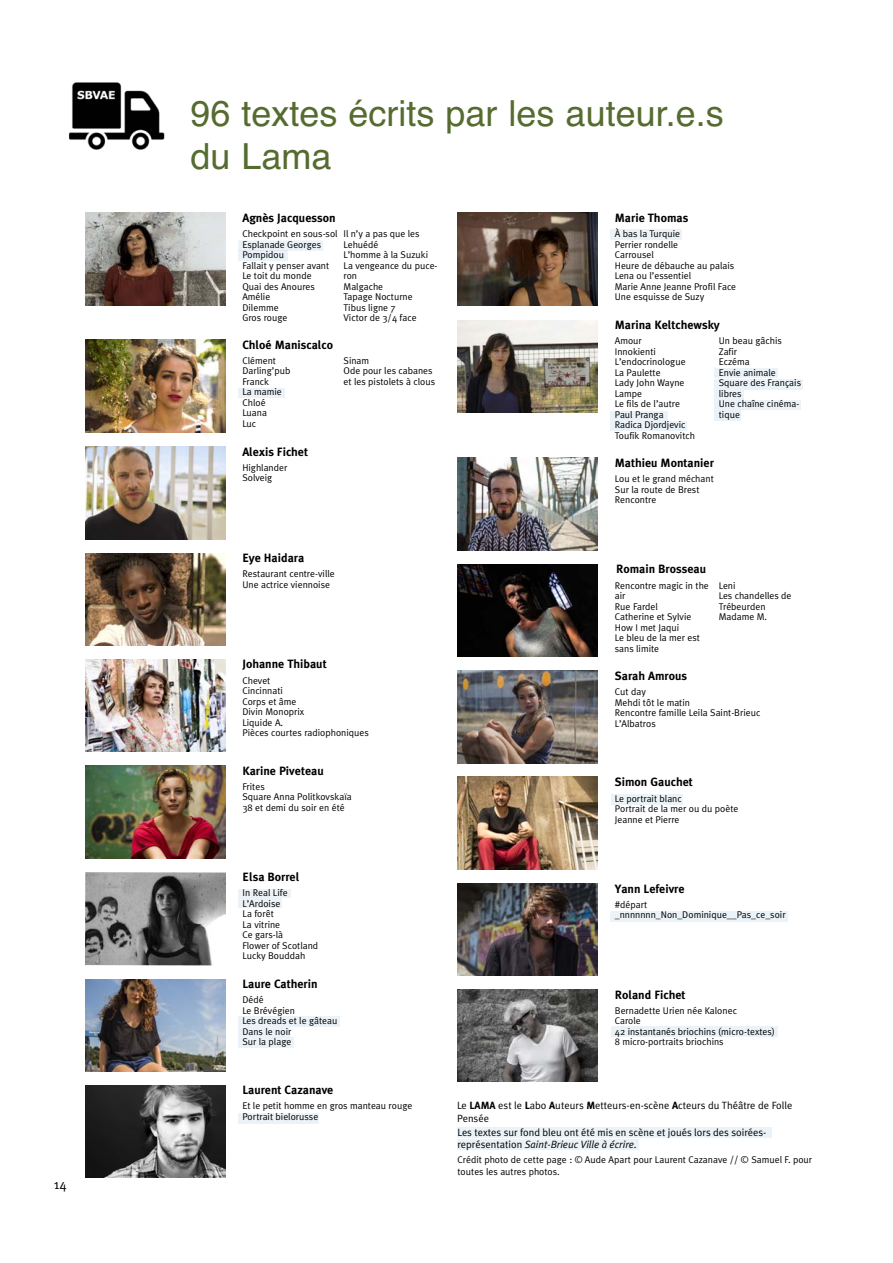
<style>
.page{position:relative;width:893px;height:1263px;background:#fff}
.page>*{position:absolute;margin:0;border:0;box-sizing:border-box;transform-origin:0 0}
.t1{font:36px/43.3px "Helvetica";color:#556b2f}
.t2{font:13.5px "Meta Plus Normal";color:#000}
.t3{font:700 12px "Meta Plus";color:#000}
.t4{font:10.5px/12px "Meta Plus Normal";color:#000}
.t5{font:9.75px/10.5px "Meta Plus Normal";color:#000}
.s1{font-family:"Meta Plus";font-weight:700}
.s2{font-style:italic}
</style>
<div class="page">
<img style="left:69px;top:82px;width:96px;height:68px">
<div style="left:612px;top:794px;width:71px;height:10px;background:#ebf3f8"></div>
<svg style="left:238px;top:240px;width:85px;height:11px"></svg>
<div style="left:238px;top:251px;width:50px;height:10px;background:#ebf3f8"></div>
<hr style="left:238px;top:251px;width:50px;height:1px;background:#deeaf3">
<div style="left:238px;top:388px;width:47px;height:10px;background:#ebf3f8"></div>
<div style="left:611px;top:229px;width:71px;height:11px;background:#ebf3f8"></div>
<div style="left:611px;top:421px;width:76px;height:10px;background:#ebf3f8"></div>
<div style="left:611px;top:411px;width:57px;height:9px;background:#ebf3f8"></div>
<div style="left:714px;top:369px;width:64px;height:9px;background:#ebf3f8"></div>
<div style="left:714px;top:379px;width:89px;height:11px;background:#ebf3f8"></div>
<div style="left:714px;top:390px;width:30px;height:9px;background:#ebf3f8"></div>
<div style="left:714px;top:400px;width:87px;height:10px;background:#ebf3f8"></div>
<div style="left:714px;top:410px;width:27px;height:11px;background:#ebf3f8"></div>
<div style="left:238px;top:888px;width:53px;height:9px;background:#ebf3f8"></div>
<div style="left:238px;top:898px;width:44px;height:10px;background:#ebf3f8"></div>
<div style="left:238px;top:1016px;width:102px;height:10px;background:#ebf3f8"></div>
<div style="left:238px;top:1027px;width:51px;height:9px;background:#ebf3f8"></div>
<div style="left:238px;top:1037px;width:55px;height:10px;background:#ebf3f8"></div>
<div style="left:238px;top:1113px;width:81px;height:10px;background:#ebf3f8"></div>
<div style="left:611px;top:911px;width:177px;height:11px;background:#ebf3f8"></div>
<div style="left:611px;top:1026px;width:166px;height:11px;background:#ebf3f8"></div>
<div style="left:457px;top:1127px;width:315px;height:11px;background:#ebf3f8"></div>
<div style="left:457px;top:1139px;width:182px;height:11px;background:#ebf3f8"></div>
<img style="left:85px;top:213px;width:140px;height:93px">
<img style="left:85px;top:340px;width:140px;height:92px">
<img style="left:85px;top:447px;width:140px;height:93px">
<img style="left:85px;top:553px;width:140px;height:93px">
<img style="left:86px;top:659px;width:139px;height:92px">
<img style="left:85px;top:766px;width:140px;height:92px">
<img style="left:85px;top:872px;width:141px;height:93px">
<img style="left:85px;top:979px;width:140px;height:93px">
<img style="left:457px;top:213px;width:141px;height:92px">
<img style="left:458px;top:458px;width:140px;height:92px">
<img style="left:457px;top:320px;width:141px;height:93px">
<img style="left:85px;top:1085px;width:140px;height:93px">
<img style="left:457px;top:671px;width:141px;height:92px">
<img style="left:457px;top:777px;width:141px;height:92px">
<img style="left:457px;top:883px;width:141px;height:93px">
<img style="left:457px;top:989px;width:141px;height:93px">
<img style="left:457px;top:564px;width:141px;height:93px">
<h2 class="t2" style="left:54px;top:1176px;width:14px">14</h2>
<h1 class="t1" style="left:190px;top:92px;width:535px">96 textes écrits par les auteur.e.s du Lama</h1>
<p class="t3" style="left:242px;top:210px;width:95px">Agnès Jacquesson</p>
<p class="t5" style="left:242px;top:229px;width:97px">Checkpoint en sous-sol<br>Esplanade Georges<br>Pompidou<br>Fallait y penser avant<br>Le toit du monde<br>Quai des Anoures<br>Amélie<br>Dilemme<br>Gros rouge</p>
<p class="t5" style="left:344px;top:229px;width:95px">Il n’y a pas que les<br>Lehuédé<br>L’homme à la Suzuki<br>La vengeance du puce&shy;ron<br>Malgache<br>Tapage Nocturne<br>Tibus ligne 7<br>Victor de 3/4 face</p>
<p class="t5" style="left:242px;top:355px;width:49px">Clément<br>Darling’pub<br>Franck<br>La mamie<br>Chloé<br>Luana<br>Luc</p>
<p class="t5" style="left:344px;top:355px;width:93px">Sinam<br>Ode pour les cabanes et les pistolets à clous</p>
<p class="t3" style="left:242px;top:445px;width:67px">Alexis Fichet</p>
<p class="t5" style="left:242px;top:462px;width:46px">Highlander<br>Solveig</p>
<p class="t3" style="left:242px;top:338px;width:92px">Chloé Maniscalco</p>
<p class="t3" style="left:242px;top:551px;width:63px">Eye Haidara</p>
<p class="t5" style="left:242px;top:569px;width:94px">Restaurant centre-ville<br>Une actrice viennoise</p>
<p class="t3" style="left:242px;top:657px;width:86px">Johanne Thibaut</p>
<p class="t5" style="left:242px;top:675px;width:128px">Chevet<br>Cincinnati<br>Corps et âme<br>Divin Monoprix<br>Liquide A.<br>Pièces courtes radiophoniques</p>
<p class="t3" style="left:242px;top:764px;width:83px">Karine Piveteau</p>
<p class="t5" style="left:242px;top:781px;width:111px">Frites<br>Square Anna Politkovskaïa<br>38 et demi du soir en été</p>
<p class="t3" style="left:615px;top:211px;width:75px">Marie Thomas</p>
<p class="t5" style="left:615px;top:229px;width:123px">À bas la Turquie<br>Perrier rondelle<br>Carrousel<br>Heure de débauche au palais<br>Lena ou l’essentiel<br>Marie Anne Jeanne Profil Face<br>Une esquisse de Suzy</p>
<p class="t3" style="left:615px;top:318px;width:107px">Marina Keltchewsky</p>
<p class="t5" style="left:615px;top:336px;width:82px">Amour<br>Innokienti<br>L’endocrinologue<br>La Paulette<br>Lady John Wayne<br>Lampe<br>Le fils de l’autre<br>Paul Pranga<br>Radica Djordjevic<br>Toufik Romanovitch</p>
<p class="t5" style="left:719px;top:336px;width:84px">Un beau gâchis<br>Zafir<br>Eczéma<br>Envie animale<br>Square des Français libres<br>Une chaîne cinéma&shy;tique</p>
<p class="t3" style="left:615px;top:456px;width:101px">Mathieu Montanier</p>
<p class="t5" style="left:615px;top:474px;width:100px">Lou et le grand méchant<br>Sur la route de Brest<br>Rencontre</p>
<p class="t3" style="left:616px;top:562px;width:91px">Romain Brosseau</p>
<p class="t5" style="left:615px;top:580px;width:96px">Rencontre magic in the air<br>Rue Fardel<br>Catherine et Sylvie<br>How I met Jaqui<br>Le bleu de la mer est sans limite</p>
<p class="t5" style="left:719px;top:580px;width:74px">Leni<br>Les chandelles de<br>Trébeurden<br>Madame M.</p>
<p class="t3" style="left:615px;top:669px;width:74px">Sarah Amrous</p>
<p class="t5" style="left:615px;top:687px;width:147px">Cut day<br>Mehdi tôt le matin<br>Rencontre famille Leila Saint-Brieuc<br>L’Albatros</p>
<p class="t3" style="left:615px;top:775px;width:79px">Simon Gauchet</p>
<p class="t5" style="left:615px;top:793px;width:125px">Le portrait blanc<br>Portrait de la mer ou du poète<br>Jeanne et Pierre</p>
<p class="t3" style="left:243px;top:870px;width:58px">Elsa Borrel</p>
<p class="t5" style="left:242px;top:888px;width:77px">In Real Life<br>L’Ardoise<br>La forêt<br>La vitrine<br>Ce gars-là<br>Flower of Scotland<br>Lucky Bouddah</p>
<p class="t3" style="left:242px;top:977px;width:77px">Laure Catherin</p>
<p class="t5" style="left:242px;top:994px;width:97px">Dédé<br>Le Brévégien<br>Les dreads et le gâteau<br>Dans le noir<br>Sur la plage</p>
<p class="t3" style="left:242px;top:1083px;width:93px">Laurent Cazanave</p>
<p class="t5" style="left:242px;top:1101px;width:171px">Et le petit homme en gros manteau rouge<br>Portrait bielorusse</p>
<p class="t4" style="left:457px;top:1099px;width:337px;line-height:12.8px">Le <span class="s1">LAMA</span> est le <span class="s1">L</span>abo <span class="s1">A</span>uteurs <span class="s1">M</span>etteurs-en-scène <span class="s1">A</span>cteurs du Théâtre de Folle<br>Pensée</p>
<p class="t3" style="left:615px;top:881px;width:71px">Yann Lefeivre</p>
<p class="t5" style="left:615px;top:899px;width:172px">#départ _nnnnnnn_Non_Dominique__Pas_ce_soir</p>
<p class="t3" style="left:615px;top:988px;width:72px">Roland Fichet</p>
<p class="t5" style="left:615px;top:1005px;width:162px">Bernadette Urien née Kalonec<br>Carole<br>42 instantanés briochins (micro-textes)<br>8 micro-portraits briochins</p>
<p class="t4" style="left:457px;top:1126px;width:310px">Les textes sur fond bleu ont été mis en scène et joués lors des soirées&shy;représentation <span class="s2">Saint-Brieuc Ville à écrire</span>.</p>
<p class="t5" style="left:457px;top:1153px;width:356px;line-height:11.7px">Crédit photo de cette page : © Aude Apart pour Laurent Cazanave // © Samuel F. pour toutes les autres photos.</p>
</div>
